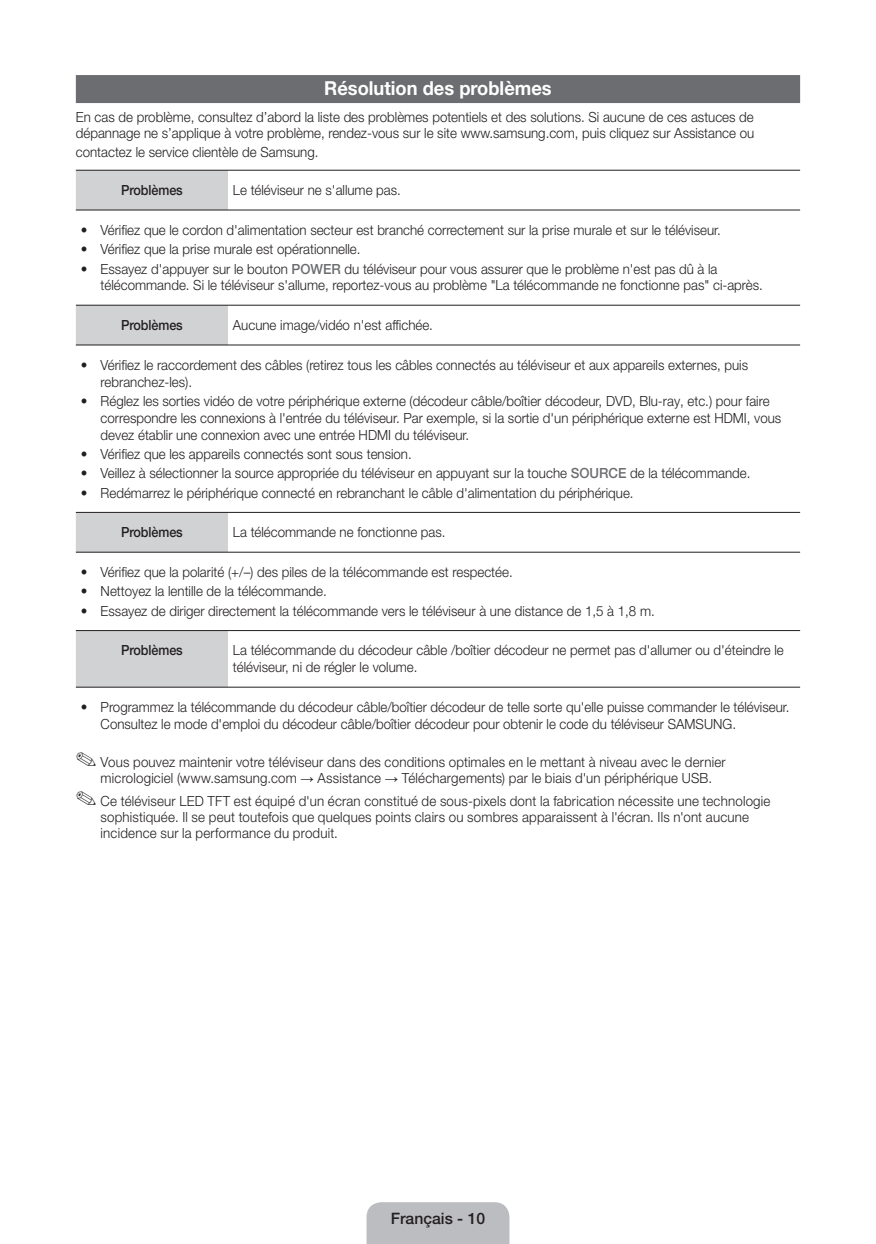
<style>
.page{position:relative;width:876px;height:1244px;background:#fff}
.page>*{position:absolute;margin:0;border:0;box-sizing:border-box;transform-origin:0 0}
.Title_1{font:700 19.25px "Helvetica Neue LT Pro";color:#fff;scale:.95 1}
.t1{font:500 15.75px "Helvetica Neue LT Pro";color:#231f20}
.Body_0{font:300 14px/16.8px "Helvetica Neue LT Pro";color:#231f20;scale:.95 1}
.Body_ss{font:500 14px "Helvetica Neue LT Pro";letter-spacing:-.005em;color:#231f20;scale:.9 1}
.s1{font-weight:500;color:#6c6d70}
.s2{font-family:"Arial";font-weight:400}
</style>
<div class="page">
<div style="left:367px;top:1202px;width:142px;height:41px;background:#bcbdc0"></div>
<div style="left:76px;top:75px;width:724px;height:28px;background:#6c6d70"></div>
<svg style="left:76px;top:171px;width:152px;height:515px"></svg>
<svg style="left:228px;top:210px;width:572px;height:422px"></svg>
<hr style="left:76px;top:170px;width:152px;height:1px;background:#231f20">
<hr style="left:228px;top:170px;width:572px;height:1px;background:#231f20">
<hr style="left:76px;top:209px;width:152px;height:1px;background:#231f20">
<hr style="left:228px;top:209px;width:572px;height:1px;background:#231f20">
<hr style="left:76px;top:305px;width:152px;height:1px;background:#231f20">
<hr style="left:228px;top:305px;width:572px;height:1px;background:#231f20">
<hr style="left:76px;top:344px;width:152px;height:1px;background:#231f20">
<hr style="left:228px;top:344px;width:572px;height:1px;background:#231f20">
<hr style="left:76px;top:512px;width:152px;height:1px;background:#231f20">
<hr style="left:228px;top:512px;width:572px;height:1px;background:#231f20">
<hr style="left:76px;top:551px;width:152px;height:1px;background:#231f20">
<hr style="left:228px;top:551px;width:572px;height:1px;background:#231f20">
<hr style="left:76px;top:630px;width:152px;height:1px;background:#231f20">
<hr style="left:228px;top:630px;width:572px;height:1px;background:#231f20">
<hr style="left:76px;top:686px;width:152px;height:1px;background:#231f20">
<hr style="left:228px;top:686px;width:572px;height:1px;background:#231f20">
<p class="Title_1" style="left:324px;top:76px;width:241px">Résolution des problèmes</p>
<p class="Body_0" style="left:76px;top:108px;width:716px">En cas de problème, consultez d’abord la liste des problèmes potentiels et des solutions. Si aucune de ces astuces de dépannage ne s’applique à votre problème, rendez-vous sur le site www.samsung.com, puis cliquez sur Assistance ou</p>
<p class="Body_0" style="left:76px;top:144px;width:257px">contactez le service clientèle de Samsung.</p>
<p class="Body_ss" style="left:121px;top:182px;width:70px">Problèmes</p>
<p class="Body_0" style="left:233px;top:181px;width:178px">Le téléviseur ne s'allume pas.</p>
<p class="Body_0" style="left:81px;top:221px;width:675px">• Vérifiez que le cordon d'alimentation secteur est branché correctement sur la prise murale et sur le téléviseur.</p>
<p class="Body_0" style="left:81px;top:240px;width:296px">• Vérifiez que la prise murale est opérationnelle.</p>
<p class="Body_0" style="left:101px;top:260px;width:699px;text-indent:-20px">• Essayez d'appuyer sur le bouton <span class="s1">POWER</span> du téléviseur pour vous assurer que le problème n'est pas dû à la télécommande. Si le téléviseur s'allume, reportez-vous au problème "La télécommande ne fonctionne pas" ci-après.</p>
<p class="Body_ss" style="left:121px;top:316px;width:70px">Problèmes</p>
<p class="Body_0" style="left:233px;top:316px;width:212px">Aucune image/vidéo n'est affichée.</p>
<p class="Body_0" style="left:101px;top:356px;width:683px;text-indent:-20px">• Vérifiez le raccordement des câbles (retirez tous les câbles connectés au téléviseur et aux appareils externes, puis rebranchez-les).</p>
<p class="Body_0" style="left:101px;top:392px;width:718px;text-indent:-20px">• Réglez les sorties vidéo de votre périphérique externe (décodeur câble/boîtier décodeur, DVD, Blu-ray, etc.) pour faire correspondre les connexions à l'entrée du téléviseur. Par exemple, si la sortie d'un périphérique externe est HDMI, vous devez établir une connexion avec une entrée HDMI du téléviseur.</p>
<p class="Body_0" style="left:81px;top:445px;width:350px">• Vérifiez que les appareils connectés sont sous tension.</p>
<p class="Body_0" style="left:81px;top:464px;width:706px">• Veillez à sélectionner la source appropriée du téléviseur en appuyant sur la touche <span class="s1">SOURCE</span> de la télécommande.</p>
<p class="Body_0" style="left:81px;top:483px;width:583px">• Redémarrez le périphérique connecté en rebranchant le câble d'alimentation du périphérique.</p>
<p class="Body_ss" style="left:121px;top:523px;width:70px">Problèmes</p>
<p class="Body_0" style="left:233px;top:523px;width:225px">La télécommande ne fonctionne pas.</p>
<p class="Body_0" style="left:81px;top:563px;width:456px">• Vérifiez que la polarité (+/–) des piles de la télécommande est respectée.</p>
<p class="Body_0" style="left:81px;top:582px;width:260px">• Nettoyez la lentille de la télécommande.</p>
<p class="Body_0" style="left:81px;top:602px;width:606px">• Essayez de diriger directement la télécommande vers le téléviseur à une distance de 1,5 à 1,8 m.</p>
<p class="Body_ss" style="left:121px;top:642px;width:70px">Problèmes</p>
<p class="Body_0" style="left:233px;top:641px;width:581px">La télécommande du décodeur câble /boîtier décodeur ne permet pas d'allumer ou d'éteindre le téléviseur, ni de régler le volume.</p>
<p class="Body_0" style="left:101px;top:698px;width:727px;text-indent:-20px">• Programmez la télécommande du décodeur câble/boîtier décodeur de telle sorte qu'elle puisse commander le téléviseur.<br>Consultez le mode d'emploi du décodeur câble/boîtier décodeur pour obtenir le code du téléviseur SAMSUNG.</p>
<p class="Body_0" style="left:101px;top:754px;width:659px;line-height:15.8px;text-indent:-25px">✎ Vous pouvez maintenir votre téléviseur dans des conditions optimales en le mettant à niveau avec le dernier micrologiciel (www.samsung.com <span class="s2">→</span> Assistance <span class="s2">→</span> Téléchargements) par le biais d'un périphérique USB.</p>
<p class="Body_0" style="left:101px;top:793px;width:706px;line-height:15.8px;text-indent:-25px">✎ Ce téléviseur LED TFT est équipé d'un écran constitué de sous-pixels dont la fabrication nécessite une technologie sophistiquée. Il se peut toutefois que quelques points clairs ou sombres apparaissent à l'écran. Ils n'ont aucune incidence sur la performance du produit.</p>
<p class="t1" style="left:391px;top:1208px;width:96px">Français - 10</p>
</div>
